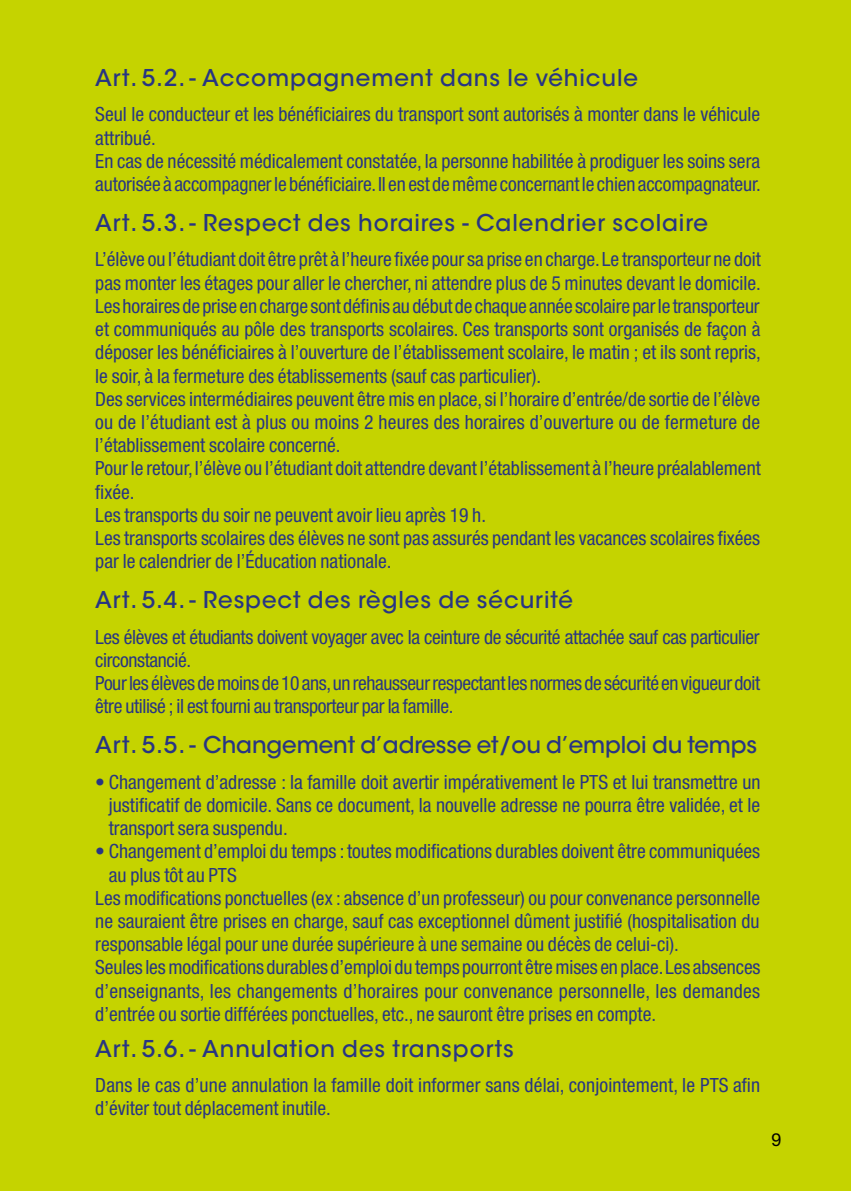
<style>
.page{position:relative;width:851px;height:1191px;background:#fff}
.page>*{position:absolute;margin:0;border:0;box-sizing:border-box;transform-origin:0 0}
.t1{font:500 23px "ITC Avant Garde Std";letter-spacing:.04em;color:#283583}
.t2{font:500 23px "ITC Avant Garde Std";letter-spacing:-.005em;color:#283583}
.t3{font:condensed 19.6px/23.2px "Helvetica Neue";color:#283583}
.t4{font:condensed 19.6px/23.2px "Helvetica Neue";letter-spacing:-.02em;color:#283583}
.t5{font:18px "Helvetica Neue";color:#000}
</style>
<div class="page">
<div style="left:0;top:0;width:850px;height:1191px;background:#c5d300"></div>
<p class="t1" style="left:95px;top:64px;width:544px">Art. 5.2. - Accompagnement dans le véhicule</p>
<p class="t3" style="left:95px;top:103px;width:667px">Seul le conducteur et les bénéficiaires du transport sont autorisés à monter dans le véhicule attribué.<br>En cas de nécessité médicalement constatée, la personne habilitée à prodiguer les soins sera autorisée à accompagner le bénéficiaire. Il en est de même concernant le chien accompagnateur.</p>
<p class="t1" style="left:95px;top:209px;width:614px">Art. 5.3. - Respect des horaires - Calendrier scolaire</p>
<p class="t3" style="left:95px;top:248px;width:667px">L’élève ou l’étudiant doit être prêt à l’heure fixée pour sa prise en charge. Le transporteur ne doit pas monter les étages pour aller le chercher, ni attendre plus de 5 minutes devant le domicile.<br>Les horaires de prise en charge sont définis au début de chaque année scolaire par le transporteur et communiqués au pôle des transports scolaires. Ces transports sont organisés de façon à déposer les bénéficiaires à l’ouverture de l’établissement scolaire, le matin ; et ils sont repris, le soir, à la fermeture des établissements (sauf cas particulier).<br>Des services intermédiaires peuvent être mis en place, si l’horaire d’entrée/de sortie de l’élève ou de l’étudiant est à plus ou moins 2 heures des horaires d’ouverture ou de fermeture de l’établissement scolaire concerné.<br>Pour le retour, l’élève ou l’étudiant doit attendre devant l’établissement à l’heure préalablement fixée.<br>Les transports du soir ne peuvent avoir lieu après 19 h.<br>Les transports scolaires des élèves ne sont pas assurés pendant les vacances scolaires fixées par le calendrier de l’Éducation nationale.</p>
<p class="t1" style="left:95px;top:586px;width:479px">Art. 5.4. - Respect des règles de sécurité</p>
<p class="t4" style="left:95px;top:625px;width:666px">Les élèves et étudiants doivent voyager avec la ceinture de sécurité attachée sauf cas particulier circonstancié.<br>Pour les élèves de moins de 10 ans, un rehausseur respectant les normes de sécurité en vigueur doit être utilisé ; il est fourni au transporteur par la famille.</p>
<p class="t2" style="left:95px;top:731px;width:663px">Art. 5.5. - Changement d’adresse et/ou d’emploi du temps</p>
<p class="t3" style="left:109px;top:770px;width:653px;text-align:justify;text-indent:-14px">• Changement d’adresse : la famille doit avertir impérativement le PTS et lui transmettre un justificatif de domicile. Sans ce document, la nouvelle adresse ne pourra être validée, et le transport sera suspendu.</p>
<p class="t3" style="left:95px;top:839px;width:666px">• Changement d’emploi du temps : toutes modifications durables doivent être communiquées</p>
<p class="t3" style="left:109px;top:863px;width:129px">au plus tôt au PTS</p>
<p class="t3" style="left:95px;top:886px;width:666px">Les modifications ponctuelles (ex : absence d’un professeur) ou pour convenance personnelle</p>
<p class="t3" style="left:95px;top:909px;width:665px">ne sauraient être prises en charge, sauf cas exceptionnel dûment justifié (hospitalisation du</p>
<p class="t3" style="left:95px;top:932px;width:585px">responsable légal pour une durée supérieure à une semaine ou décès de celui-ci).</p>
<p class="t3" style="left:95px;top:955px;width:666px">Seules les modifications durables d’emploi du temps pourront être mises en place. Les absences</p>
<p class="t3" style="left:95px;top:979px;width:666px">d’enseignants, les changements d’horaires pour convenance personnelle, les demandes</p>
<p class="t3" style="left:95px;top:1002px;width:562px">d’entrée ou sortie différées ponctuelles, etc., ne sauront être prises en compte.</p>
<p class="t1" style="left:95px;top:1034px;width:420px">Art. 5.6. - Annulation des transports</p>
<p class="t3" style="left:95px;top:1073px;width:666px">Dans le cas d’une annulation la famille doit informer sans délai, conjointement, le PTS afin d’éviter tout déplacement inutile.</p>
<p class="t5" style="left:771px;top:1128px;width:12px">9</p>
</div>
